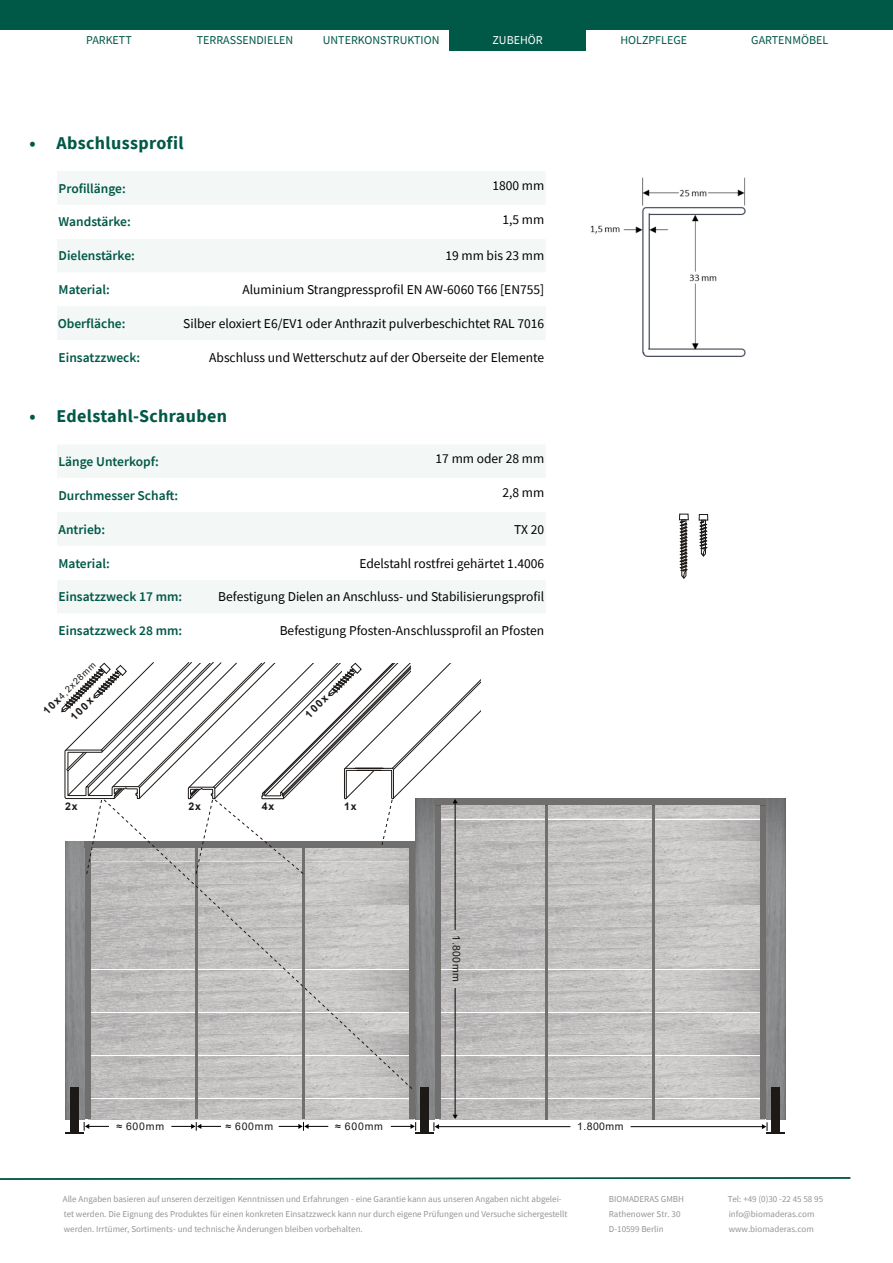
<style>
.page{position:relative;width:893px;height:1263px;background:#fff}
.page>*{position:absolute;margin:0;border:0;box-sizing:border-box;transform-origin:0 0}
.t1{font:700 18px "Source Sans Pro";letter-spacing:.02em;color:#005846}
.t2{font:13.5px "Source Sans Pro";color:#000}
.t3{font:600 13.5px "Source Sans Pro";color:#005846}
.t4{font:12px "Source Sans Pro";color:#005846}
.t5{font:12px "Source Sans Pro";color:#fff}
.t6{font:10.5px "Arial";letter-spacing:.075em;color:#1c1917}
.t7{font:700 10.5px "Arial";letter-spacing:.09em;color:#1c1917}
.t8{font:9px/15px "Source Sans Pro";color:#939598}
.t9{font:9px "Arial";color:#1c1917}
.s1{font-weight:700;font-size:10.5px}
</style>
<div class="page">
<svg style="left:58px;top:171px;width:487px;height:169px;fill:#f3f7f6"></svg>
<div style="left:57px;top:205px;width:489px;height:34px;background:#fff"></div>
<div style="left:450px;top:29px;width:136px;height:21px;background:#005846"></div>
<div style="left:0;top:0;width:893px;height:30px;background:#005846"></div>
<svg style="left:0;top:1177px;width:851px;height:3px"></svg>
<img style="left:590px;top:177px;width:156px;height:180px">
<div style="left:699px;top:514px;width:9px;height:6px;border:1px solid #1c1917"></div>
<svg style="left:700px;top:520px;width:7px;height:36px"></svg>
<div style="left:679px;top:514px;width:9px;height:6px;border:1px solid #1c1917"></div>
<svg style="left:680px;top:520px;width:7px;height:58px"></svg>
<svg style="left:57px;top:445px;width:488px;height:168px;fill:#f3f7f6"></svg>
<div style="left:57px;top:478px;width:489px;height:34px;background:#fff"></div>
<img style="left:90px;top:874px;width:14px;height:30px">
<img style="left:90px;top:906px;width:14px;height:41px">
<img style="left:90px;top:949px;width:14px;height:41px">
<img style="left:90px;top:992px;width:14px;height:20px">
<img style="left:90px;top:1013px;width:14px;height:20px">
<img style="left:90px;top:1035px;width:319px;height:84px">
<img style="left:440px;top:820px;width:320px;height:84px">
<img style="left:440px;top:906px;width:320px;height:41px">
<img style="left:440px;top:949px;width:320px;height:41px">
<img style="left:480px;top:805px;width:280px;height:14px">
<img style="left:440px;top:992px;width:320px;height:20px">
<img style="left:440px;top:1013px;width:320px;height:20px">
<img style="left:440px;top:1035px;width:320px;height:84px">
<div style="left:84px;top:841px;width:6px;height:278px;background:#706f6e"></div>
<div style="left:409px;top:841px;width:7px;height:278px;background:#706f6e"></div>
<div style="left:434px;top:798px;width:6px;height:321px;background:#706f6e"></div>
<div style="left:760px;top:798px;width:7px;height:321px;background:#706f6e"></div>
<img style="left:66px;top:874px;width:18px;height:245px">
<img style="left:415px;top:874px;width:19px;height:245px">
<img style="left:766px;top:798px;width:19px;height:321px">
<div style="left:71px;top:1088px;width:8px;height:46px;background:#1c1917"></div>
<div style="left:420px;top:1088px;width:9px;height:46px;background:#1c1917"></div>
<div style="left:771px;top:1088px;width:9px;height:46px;background:#1c1917"></div>
<hr style="left:195px;top:841px;width:3px;height:278px;background:#706f6e">
<hr style="left:302px;top:841px;width:3px;height:278px;background:#706f6e">
<hr style="left:545px;top:803px;width:3px;height:316px;background:#706f6e">
<hr style="left:652px;top:803px;width:3px;height:316px;background:#706f6e">
<div style="left:435px;top:798px;width:331px;height:7px;background:#706f6e"></div>
<svg style="left:66px;top:1122px;width:43px;height:12px"></svg>
<hr style="left:438px;top:1126px;width:132px;height:1px;background:#040304">
<hr style="left:631px;top:1126px;width:132px;height:1px;background:#040304">
<hr style="left:455px;top:802px;width:1px;height:128px;background:#040304">
<hr style="left:455px;top:988px;width:1px;height:127px;background:#040304">
<svg style="left:453px;top:1115px;width:5px;height:4px"></svg>
<svg style="left:762px;top:1119px;width:23px;height:15px"></svg>
<svg style="left:171px;top:1122px;width:50px;height:9px"></svg>
<svg style="left:391px;top:1119px;width:48px;height:15px"></svg>
<svg style="left:279px;top:1122px;width:49px;height:9px"></svg>
<svg style="left:104px;top:874px;width:308px;height:215px;background:#c0bfbe"></svg>
<svg style="left:61px;top:661px;width:419px;height:213px"></svg>
<h3 class="t4" style="left:86px;top:35px;width:47px">PARKETT</h3>
<h3 class="t4" style="left:197px;top:35px;width:98px">TERRASSENDIELEN</h3>
<h3 class="t4" style="left:323px;top:35px;width:118px">UNTERKONSTRUKTION</h3>
<h3 class="t5" style="left:493px;top:35px;width:52px">ZUBEHÖR</h3>
<h3 class="t4" style="left:620px;top:35px;width:68px">HOLZPFLEGE</h3>
<h3 class="t4" style="left:751px;top:35px;width:78px">GARTENMÖBEL</h3>
<h1 class="t1" style="left:30px;top:135px;width:156px">• Abschlussprofil</h1>
<h2 class="t3" style="left:59px;top:182px;width:69px">Profillänge:</h2>
<h2 class="t2" style="left:492px;top:180px;width:53px">1800 mm</h2>
<h2 class="t3" style="left:59px;top:216px;width:74px">Wandstärke:</h2>
<h2 class="t2" style="left:502px;top:213px;width:43px">1,5 mm</h2>
<h2 class="t3" style="left:59px;top:250px;width:78px">Dielenstärke:</h2>
<h2 class="t2" style="left:445px;top:250px;width:100px">19 mm bis 23 mm</h2>
<h2 class="t3" style="left:59px;top:284px;width:53px">Material:</h2>
<h2 class="t2" style="left:242px;top:284px;width:303px">Aluminium Strangpressprofil EN AW-6060 T66 [EN755]</h2>
<h2 class="t3" style="left:58px;top:318px;width:69px">Oberfläche:</h2>
<h2 class="t2" style="left:183px;top:318px;width:363px">Silber eloxiert E6/EV1 oder Anthrazit pulverbeschichtet RAL 7016</h2>
<h2 class="t3" style="left:59px;top:352px;width:83px">Einsatzzweck:</h2>
<h2 class="t2" style="left:209px;top:352px;width:337px">Abschluss und Wetterschutz auf der Oberseite der Elemente</h2>
<h1 class="t1" style="left:29px;top:409px;width:199px">• Edelstahl-Schrauben</h1>
<h2 class="t3" style="left:59px;top:456px;width:102px">Länge Unterkopf:</h2>
<h2 class="t2" style="left:436px;top:453px;width:110px">17 mm oder 28 mm</h2>
<h2 class="t3" style="left:59px;top:490px;width:121px">Durchmesser Schaft:</h2>
<h2 class="t2" style="left:502px;top:487px;width:43px">2,8 mm</h2>
<h2 class="t3" style="left:59px;top:524px;width:48px">Antrieb:</h2>
<h2 class="t2" style="left:514px;top:524px;width:32px">TX 20</h2>
<h2 class="t3" style="left:59px;top:557px;width:53px">Material:</h2>
<h2 class="t2" style="left:359px;top:557px;width:186px">Edelstahl rostfrei gehärtet 1.4006</h2>
<h2 class="t3" style="left:59px;top:591px;width:125px">Einsatzzweck 17 mm:</h2>
<h2 class="t2" style="left:218px;top:591px;width:327px">Befestigung Dielen an Anschluss- und Stabilisierungsprofil</h2>
<h2 class="t3" style="left:59px;top:625px;width:125px">Einsatzzweck 28 mm:</h2>
<h2 class="t2" style="left:280px;top:625px;width:266px">Befestigung Pfosten-Anschlussprofil an Pfosten</h2>
<p class="t9" style="left:43px;top:710px;width:70px;rotate:-45deg"><span class="s1">10x</span>4,2x28mm</p>
<p class="t7" style="left:69px;top:715px;width:29px;rotate:-45deg">100x</p>
<p class="t7" style="left:304px;top:713px;width:29px;rotate:-45deg">100x</p>
<p class="t7" style="left:65px;top:803px;width:14px">2x</p>
<p class="t7" style="left:188px;top:803px;width:14px">2x</p>
<p class="t7" style="left:262px;top:803px;width:14px">4x</p>
<p class="t7" style="left:344px;top:803px;width:14px">1x</p>
<p class="t6" style="left:461px;top:935px;width:48px;rotate:90deg">1.800mm</p>
<p class="t6" style="left:116px;top:1122px;width:49px">≈ 600mm</p>
<p class="t6" style="left:225px;top:1122px;width:49px">≈ 600mm</p>
<p class="t6" style="left:335px;top:1122px;width:49px">≈ 600mm</p>
<p class="t6" style="left:577px;top:1122px;width:48px">1.800mm</p>
<p class="t8" style="left:63px;top:1192px;width:506px">Alle Angaben basieren auf unseren derzeitigen Kenntnissen und Erfahrungen - eine Garantie kann aus unseren Angaben nicht abgelei&shy;tet werden. Die Eignung des Produktes für einen konkreten Einsatzzweck kann nur durch eigene Prüfungen und Versuche sichergestellt werden. Irrtümer, Sortiments- und technische Änderungen bleiben vorbehalten.</p>
<p class="t8" style="left:609px;top:1192px;width:77px">BIOMADERAS GMBH<br>Rathenower Str. 30<br>D-10599 Berlin</p>
<p class="t8" style="left:728px;top:1192px;width:97px">Tel: +49 (0)30 -22 45 58 95 info@biomaderas.com www.biomaderas.com</p>
</div>
